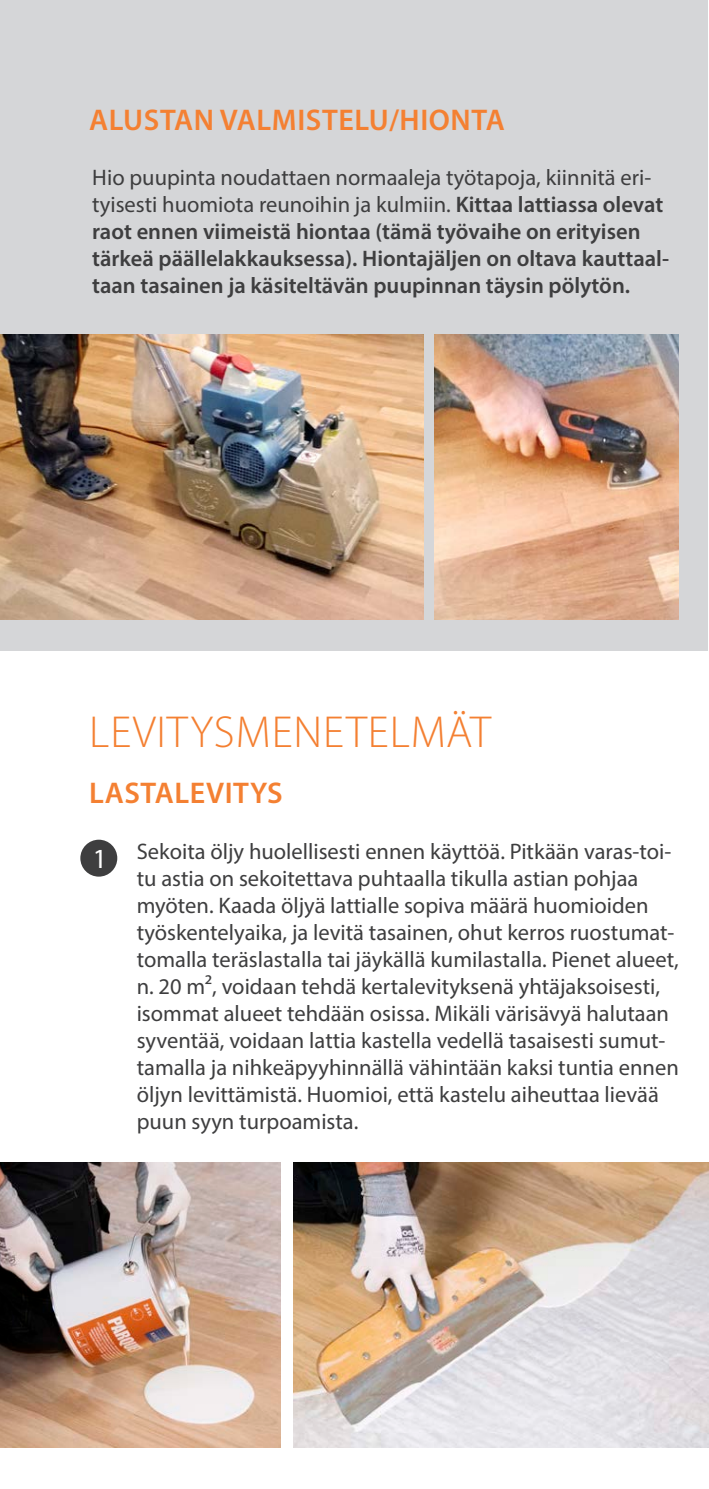
<style>
.page{position:relative;width:709px;height:1489px;background:#fff}
.page>*{position:absolute;margin:0;border:0;box-sizing:border-box;transform-origin:0 0}
.t1{font:300 45px "Myriad Pro";letter-spacing:.02em;color:#f48032}
.t2{font:600 30px "Myriad Pro";letter-spacing:.02em;color:#f48032}
.t3{font:27.75px "Myriad Pro";color:#fff}
.t4{font:22.5px/27px "Myriad Pro";color:#3e3e3f}
.t5{font:600 22.5px/27px "Myriad Pro";color:#3e3e3f}
.s1{font-weight:400}
</style>
<div class="page">
<div style="left:0;top:0;width:707px;height:650px;background:#d5d6d8"></div>
<img style="left:0;top:334px;width:423px;height:285px">
<img style="left:434px;top:334px;width:245px;height:285px">
<div style="left:80px;top:839px;width:37px;height:37px;background:#3e3e3f;border-radius:50%"></div>
<img style="left:0;top:1162px;width:280px;height:285px">
<img style="left:293px;top:1162px;width:416px;height:285px">
<p class="t2" style="left:89px;top:101px;width:417px">ALUSTAN VALMISTELU/HIONTA</p>
<p class="t5" style="left:92px;top:163px;width:578px"><span class="s1">Hio puupinta noudattaen normaaleja työtapoja, kiinnitä eri&shy;tyisesti huomiota reunoihin ja kulmiin.</span> Kittaa lattiassa olevat raot ennen viimeistä hiontaa (tämä työvaihe on erityisen tärkeä päällelakkauksessa). Hiontajäljen on oltava kauttaal&shy;taan tasainen ja käsiteltävän puupinnan täysin pölytön.</p>
<p class="t1" style="left:89px;top:704px;width:403px">LEVITYSMENETELMÄT</p>
<p class="t2" style="left:89px;top:774px;width:195px">LASTALEVITYS</p>
<p class="t3" style="left:93px;top:841px;width:16px">1</p>
<p class="t4" style="left:137px;top:837px;width:543px">Sekoita öljy huolellisesti ennen käyttöä. Pitkään varas-toi&shy;tu astia on sekoitettava puhtaalla tikulla astian pohjaa myöten. Kaada öljyä lattialle sopiva määrä huomioiden työskentelyaika, ja levitä tasainen, ohut kerros ruostumat&shy;tomalla teräslastalla tai jäykällä kumilastalla. Pienet alueet, n. 20 m², voidaan tehdä kertalevityksenä yhtäjaksoisesti, isommat alueet tehdään osissa. Mikäli värisävyä halutaan syventää, voidaan lattia kastella vedellä tasaisesti sumut&shy;tamalla ja nihkeäpyyhinnällä vähintään kaksi tuntia ennen öljyn levittämistä. Huomioi, että kastelu aiheuttaa lievää puun syyn turpoamista.</p>
</div>
